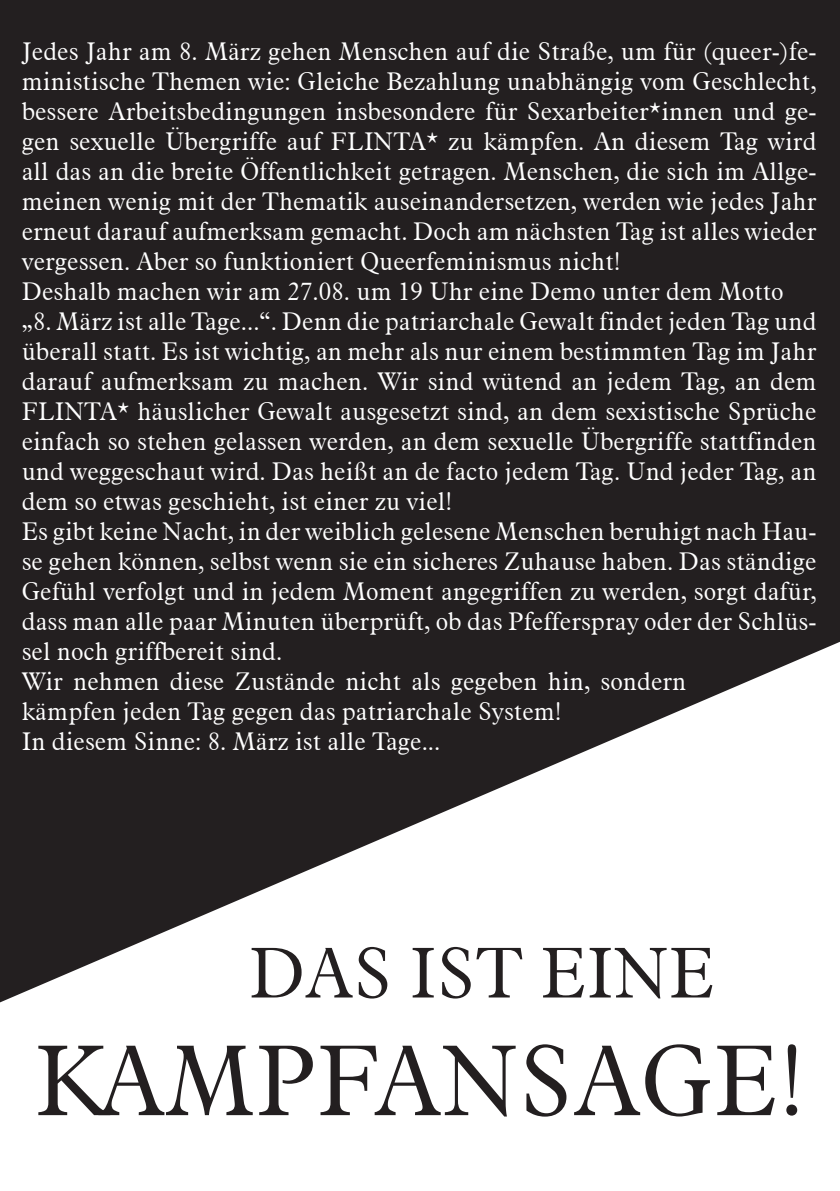
<style>
.page{position:relative;width:840px;height:1191px;background:#fff}
.page>*{position:absolute;margin:0;border:0;box-sizing:border-box;transform-origin:0 0}
.t1{font:300 98px "Aldine 721 BT";color:#231f20}
.t2{font:300 70px "Aldine 721 BT";color:#231f20}
.t3{font:300 25px/30px "Aldine 721 BT";color:#fff;text-align:justify}
</style>
<div class="page">
<div style="left:0;top:0;width:839px;height:1191px;background:#231f20"></div>
<svg style="left:0;top:642px;width:839px;height:549px;fill:#fff"></svg>
<p class="t3" style="left:22px;top:36px;width:796px">Jedes Jahr am 8. März gehen Menschen auf die Straße, um für (queer-)fe&shy;ministische Themen wie: Gleiche Bezahlung unabhängig vom Geschlecht, bessere Arbeitsbedingungen insbesondere für Sexarbeiter*innen und ge&shy;gen sexuelle Übergriffe auf FLINTA* zu kämpfen. An diesem Tag wird all das an die breite Öffentlichkeit getragen. Menschen, die sich im Allge&shy;meinen wenig mit der Thematik auseinandersetzen, werden wie jedes Jahr erneut darauf aufmerksam gemacht. Doch am nächsten Tag ist alles wieder vergessen. Aber so funktioniert Queerfeminismus nicht!</p>
<p class="t3" style="left:22px;top:276px;width:763px">Deshalb machen wir am 27.08. um 19 Uhr eine Demo unter dem Motto</p>
<p class="t3" style="left:22px;top:306px;width:796px">„8. März ist alle Tage...“. Denn die patriarchale Gewalt findet jeden Tag und überall statt. Es ist wichtig, an mehr als nur einem bestimmten Tag im Jahr darauf aufmerksam zu machen. Wir sind wütend an jedem Tag, an dem FLINTA* häuslicher Gewalt ausgesetzt sind, an dem sexistische Sprüche einfach so stehen gelassen werden, an dem sexuelle Übergriffe stattfinden und weggeschaut wird. Das heißt an de facto jedem Tag. Und jeder Tag, an dem so etwas geschieht, ist einer zu viel!</p>
<p class="t3" style="left:22px;top:516px;width:795px">Es gibt keine Nacht, in der weiblich gelesene Menschen beruhigt nach Hau&shy;se gehen können, selbst wenn sie ein sicheres Zuhause haben. Das ständige Gefühl verfolgt und in jedem Moment angegriffen zu werden, sorgt dafür, dass man alle paar Minuten überprüft, ob das Pfefferspray oder der Schlüs&shy;sel noch griffbereit sind.</p>
<p class="t3" style="left:22px;top:666px;width:665px">Wir nehmen diese Zustände nicht als gegeben hin, sondern kämpfen jeden Tag gegen das patriarchale System!</p>
<p class="t3" style="left:22px;top:726px;width:420px">In diesem Sinne: 8. März ist alle Tage...</p>
<p class="t2" style="left:249px;top:930px;width:467px">DAS IST EINE</p>
<p class="t1" style="left:35px;top:1020px;width:771px">KAMPFANSAGE!</p>
</div>
